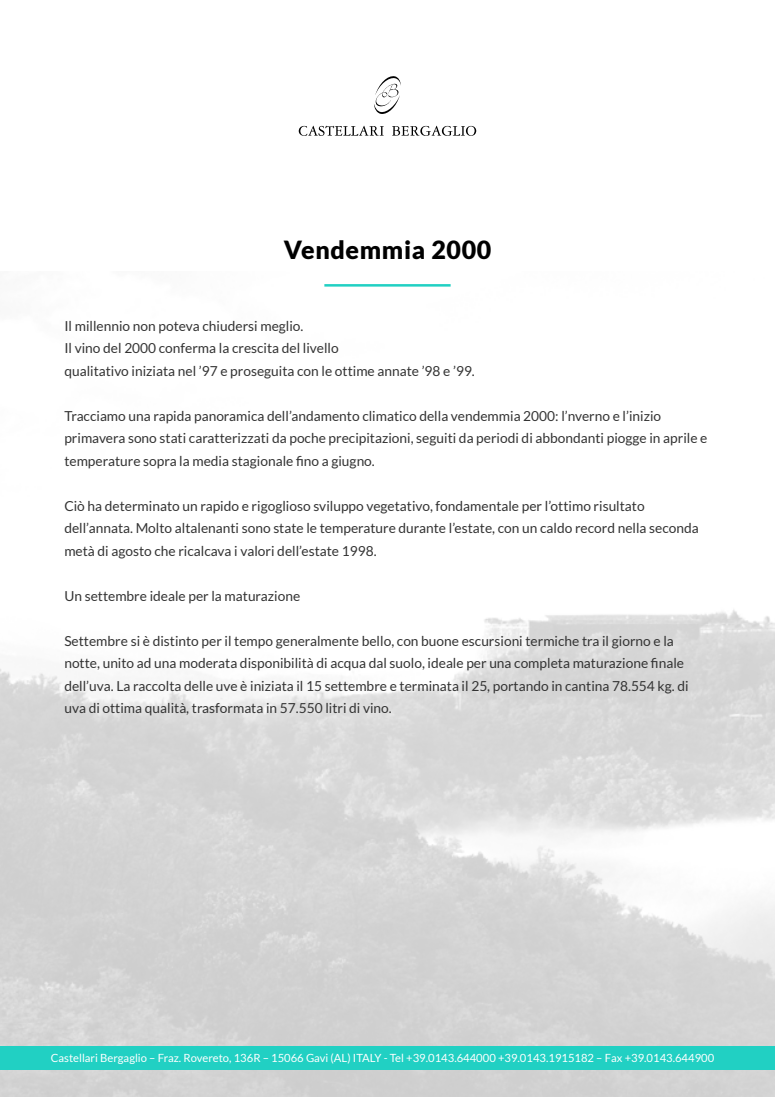
<style>
.page{position:relative;width:775px;height:1097px;background:#fff}
.page>*{position:absolute;margin:0;border:0;box-sizing:border-box;transform-origin:0 0}
.t1{font:900 25px "Lato";letter-spacing:.025em;color:#000}
.t2{font:13.75px/22.5px "Lato";color:#333}
.t3{font:11.25px "Lato";color:#fff}
</style>
<div class="page">
<img style="left:0;top:286px;width:775px;height:810px">
<div style="left:0;top:1045px;width:775px;height:24px;background:#21d0c3"></div>
<svg style="left:392px;top:126px;width:84px;height:10px"></svg>
<svg style="left:374px;top:76px;width:27px;height:38px"></svg>
<svg style="left:299px;top:126px;width:85px;height:10px"></svg>
<hr style="left:324px;top:284px;width:127px;height:2px;background:#21d0c3">
<h1 class="t1" style="left:284px;top:235px;width:209px">Vendemmia 2000</h1>
<p class="t2" style="left:64px;top:314px;width:412px">Il millennio non poteva chiudersi meglio.<br>Il vino del 2000 conferma la crescita del livello<br>qualitativo iniziata nel ’97 e proseguita con le ottime annate ’98 e ’99.</p>
<p class="t2" style="left:64px;top:404px;width:645px">Tracciamo una rapida panoramica dell’andamento climatico della vendemmia 2000: l’nverno e l’inizio primavera sono stati caratterizzati da poche precipitazioni, seguiti da periodi di abbondanti piogge in aprile e temperature sopra la media stagionale fino a giugno.</p>
<p class="t2" style="left:64px;top:494px;width:636px">Ciò ha determinato un rapido e rigoglioso sviluppo vegetativo, fondamentale per l’ottimo risultato dell’annata. Molto altalenanti sono state le temperature durante l’estate, con un caldo record nella seconda metà di agosto che ricalcava i valori dell’estate 1998.</p>
<p class="t2" style="left:64px;top:584px;width:237px">Un settembre ideale per la maturazione</p>
<p class="t2" style="left:64px;top:629px;width:626px">Settembre si è distinto per il tempo generalmente bello, con buone escursioni termiche tra il giorno e la notte, unito ad una moderata disponibilità di acqua dal suolo, ideale per una completa maturazione finale dell’uva. La raccolta delle uve è iniziata il 15 settembre e terminata il 25, portando in cantina 78.554 kg. di uva di ottima qualità, trasformata in 57.550 litri di vino.</p>
<p class="t3" style="left:51px;top:1051px;width:665px">Castellari Bergaglio – Fraz. Rovereto, 136R – 15066 Gavi (AL) ITALY - Tel +39.0143.644000 +39.0143.1915182 – Fax +39.0143.644900</p>
</div>
